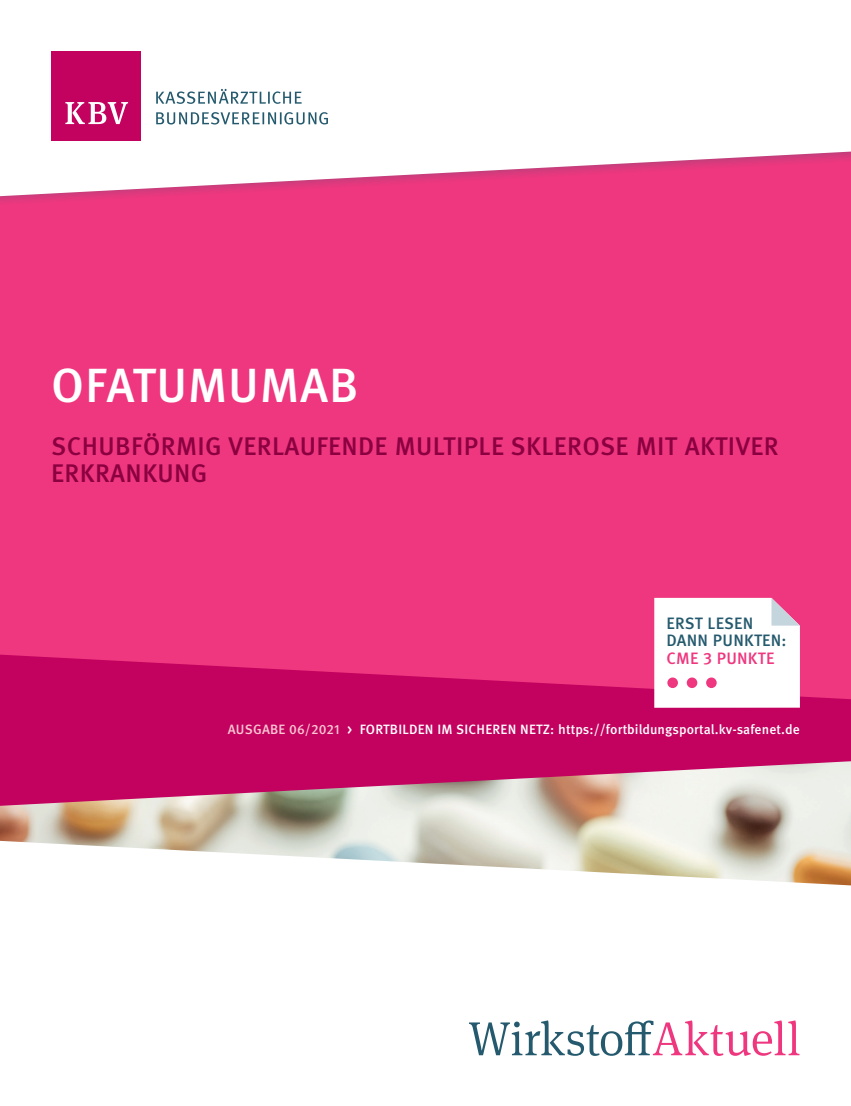
<style>
.page{position:relative;width:851px;height:1106px;background:#fff}
.page>*{position:absolute;margin:0;border:0;box-sizing:border-box;transform-origin:0 0}
.ÜBERSCHRIFT_TITEL_32{font:500 48px "Meta Pro";letter-spacing:.015em;color:#fff}
.UNTERZEILE_1_TITEL_1{font:500 25.5px/26.7px "Meta Pro";letter-spacing:.015em;color:#8b0040}
.ÜBERSCHRIFT_2_INNEN{font:500 16.5px "Meta Pro";letter-spacing:.015em;color:#255a6e}
.ÜBERSCHRIFT_2_INNEN-2{font:500 16.5px "Meta Pro";letter-spacing:.015em;color:#ef377f}
.UNTERZEILE_2_TITEL_9{font:500 13.5px "Meta Pro";letter-spacing:.005em;color:#fff}
.s1{color:#f9c6d2}
</style>
<div class="page">
<img style="left:0;top:805px;width:850px;height:80px">
<svg style="left:0;top:700px;width:850px;height:105px;background:#c72c74"></svg>
<div style="left:0;top:211px;width:850px;height:489px;background:#ef377f"></div>
<svg style="left:654px;top:598px;width:145px;height:109px"></svg>
<div style="left:667px;top:677px;width:10px;height:11px;background:#ef377f;border-radius:50%"></div>
<div style="left:686px;top:677px;width:11px;height:11px;background:#ef377f;border-radius:50%"></div>
<div style="left:706px;top:677px;width:10px;height:11px;background:#ef377f;border-radius:50%"></div>
<div style="left:0;top:196px;width:850px;height:15px;background:#ef377f"></div>
<svg style="left:4px;top:88px;width:846px;height:108px"></svg>
<div style="left:51px;top:51px;width:90px;height:90px;background:#c3015f"></div>
<svg style="left:65px;top:102px;width:63px;height:22px"></svg>
<svg style="left:156px;top:112px;width:172px;height:12px"></svg>
<svg style="left:156px;top:89px;width:145px;height:15px"></svg>
<svg style="left:469px;top:1020px;width:330px;height:35px"></svg>
<p class="ÜBERSCHRIFT_TITEL_32" style="left:51px;top:354px;width:308px">OFATUMUMAB</p>
<p class="UNTERZEILE_1_TITEL_1" style="left:51px;top:433px;width:729px">SCHUBFÖRMIG VERLAUFENDE MULTIPLE SKLEROSE MIT AKTIVER<br>ERKRANKUNG</p>
<p class="ÜBERSCHRIFT_2_INNEN" style="left:666px;top:613px;width:88px">ERST LESEN</p>
<p class="ÜBERSCHRIFT_2_INNEN" style="left:666px;top:630px;width:122px">DANN PUNKTEN:</p>
<p class="ÜBERSCHRIFT_2_INNEN-2" style="left:666px;top:647px;width:109px">CME 3 PUNKTE</p>
<p class="UNTERZEILE_2_TITEL_9" style="left:228px;top:720px;width:573px"><span class="s1">AUSGABE 06/2021</span> &gt; FORTBILDEN IM SICHEREN NETZ: https://fortbildungsportal.kv-safenet.de</p>
</div>
